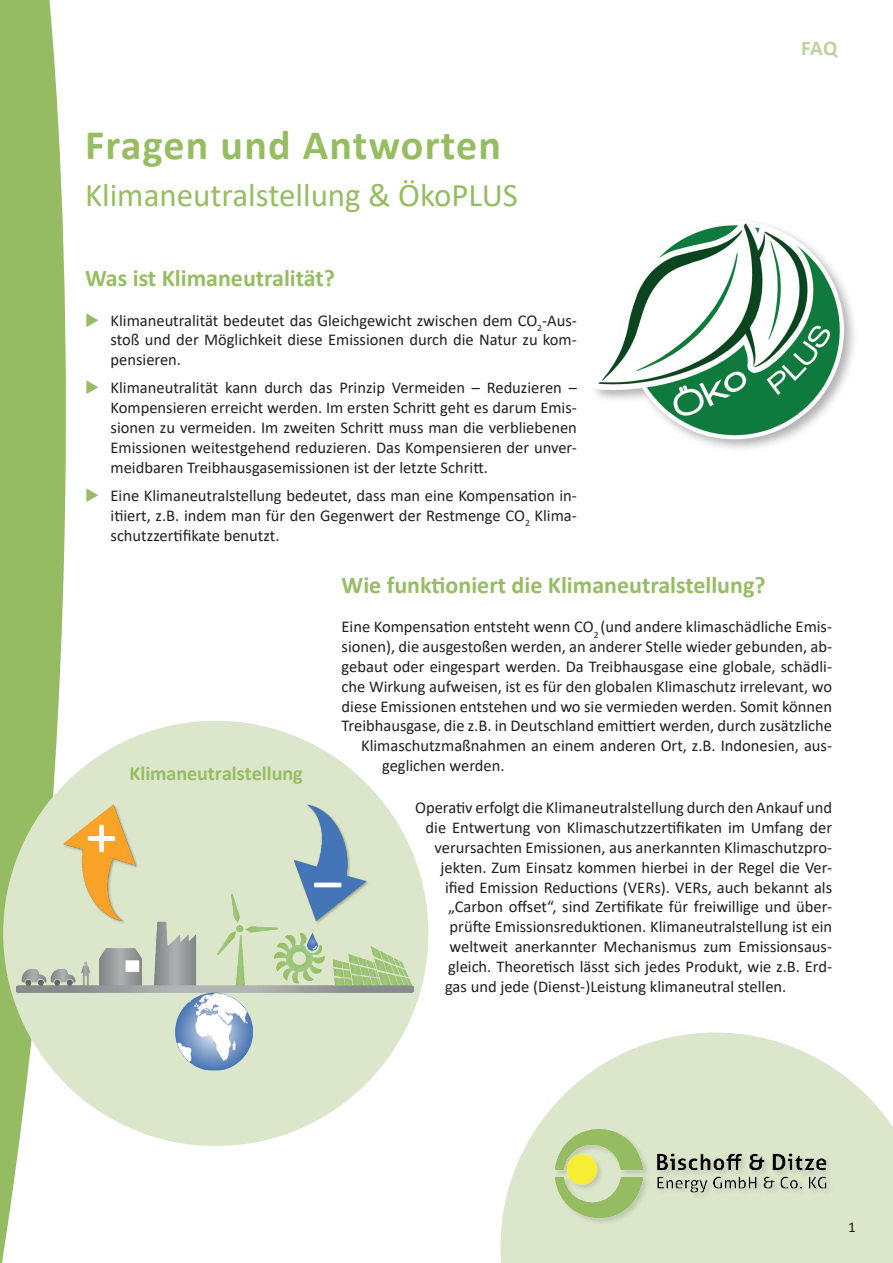
<style>
.page{position:relative;width:893px;height:1263px;background:#fff}
.page>*{position:absolute;margin:0;border:0;box-sizing:border-box;transform-origin:0 0}
.t1{font:700 42px "Calibri";letter-spacing:.03em;color:#96bd61}
.t2{font:33px "Calibri";color:#96bd61}
.t3{font:700 24px "Calibri";color:#96bd61}
.t4{font:700 21px "Calibri";color:#bdd29b}
.t5{font:700 20.1px "Calibri";letter-spacing:-.005em;color:#96bd61}
.t6{font:16.5px/19.8px "Calibri";color:#231f20;text-align:justify}
.t7{font:15px "Calibri";color:#231f20}
.s1{color:#96bd61}
</style>
<div class="page">
<svg style="left:0;top:0;width:106px;height:1263px;fill:#95bc62"></svg>
<svg style="left:500px;top:1032px;width:393px;height:231px;fill:#dbe6ca"></svg>
<div style="left:554px;top:1128px;width:279px;height:97px;background:#dbe6ca"></div>
<img style="left:555px;top:1129px;width:272px;height:90px">
<div style="left:589px;top:217px;width:269px;height:236px;background:#231f20;opacity:.35"></div>
<img style="left:589px;top:217px;width:262px;height:236px">
<div style="left:3px;top:721px;width:425px;height:425px;background:#dbe6ca;border-radius:50%"></div>
<img style="left:16px;top:803px;width:412px;height:267px">
<h1 class="t1" style="left:85px;top:115px;width:418px">Fragen und Antworten</h1>
<h2 class="t2" style="left:85px;top:172px;width:434px">Klimaneutralstellung &amp; ÖkoPLUS</h2>
<p class="t4" style="left:801px;top:33px;width:38px">FAQ</p>
<h3 class="t3" style="left:85px;top:261px;width:251px">Was ist Klimaneutralität?</h3>
<p class="t6" style="left:111px;top:310px;width:468px;text-indent:-26px"><span class="s1">◆</span> Klimaneutralität bedeutet das Gleichgewicht zwischen dem CO<sub>2</sub>-Aus&shy;stoß und der Möglichkeit diese Emissionen durch die Natur zu kom&shy;pensieren.</p>
<p class="t6" style="left:111px;top:378px;width:468px;text-indent:-26px"><span class="s1">◆</span> Klimaneutralität kann durch das Prinzip Vermeiden – Reduzieren – Kompensieren erreicht werden. Im ersten Schritt geht es darum Emis&shy;sionen zu vermeiden. Im zweiten Schritt muss man die verbliebenen Emissionen weitestgehend reduzieren. Das Kompensieren der unver&shy;meidbaren Treibhausgasemissionen ist der letzte Schritt.</p>
<p class="t6" style="left:111px;top:485px;width:468px;text-indent:-26px"><span class="s1">◆</span> Eine Klimaneutralstellung bedeutet, dass man eine Kompensation in&shy;itiiert, z.B. indem man für den Gegenwert der Restmenge CO<sub>2</sub> Klima&shy;schutzzertifikate benutzt.</p>
<h3 class="t3" style="left:342px;top:568px;width:425px">Wie funktioniert die Klimaneutralstellung?</h3>
<p class="t6" style="left:342px;top:617px;width:492px">Eine Kompensation entsteht wenn CO<sub>2</sub> (und andere klimaschädliche Emis-</p>
<p class="t6" style="left:342px;top:636px;width:492px">sionen), die ausgestoßen werden, an anderer Stelle wieder gebunden, ab-</p>
<p class="t6" style="left:342px;top:656px;width:492px">gebaut oder eingespart werden. Da Treibhausgase eine globale, schädli-</p>
<p class="t6" style="left:342px;top:676px;width:492px">che Wirkung aufweisen, ist es für den globalen Klimaschutz irrelevant, wo</p>
<p class="t6" style="left:342px;top:696px;width:492px">diese Emissionen entstehen und wo sie vermieden werden. Somit können</p>
<p class="t6" style="left:342px;top:716px;width:492px">Treibhausgase, die z.B. in Deutschland emittiert werden, durch zusätzliche</p>
<p class="t6" style="left:361px;top:735px;width:472px">Klimaschutzmaßnahmen an einem anderen Ort, z.B. Indonesien, aus-</p>
<p class="t6" style="left:382px;top:755px;width:124px">geglichen werden.</p>
<p class="t6" style="left:415px;top:797px;width:418px">Operativ erfolgt die Klimaneutralstellung durch den Ankauf und</p>
<p class="t6" style="left:426px;top:817px;width:408px">die Entwertung von Klimaschutzzertifikaten im Umfang der</p>
<p class="t6" style="left:435px;top:837px;width:399px">verursachten Emissionen, aus anerkannten Klimaschutzpro-</p>
<p class="t6" style="left:441px;top:857px;width:393px">jekten. Zum Einsatz kommen hierbei in der Regel die Ver-</p>
<p class="t6" style="left:445px;top:877px;width:388px">ified Emission Reductions (VERs). VERs, auch bekannt als</p>
<p class="t6" style="left:448px;top:896px;width:386px">„Carbon offset“, sind Zertifikate für freiwillige und über-</p>
<p class="t6" style="left:450px;top:916px;width:384px">prüfte Emissionsreduktionen. Klimaneutralstellung ist ein</p>
<p class="t6" style="left:450px;top:936px;width:384px">weltweit anerkannter Mechanismus zum Emissionsaus-</p>
<p class="t6" style="left:448px;top:956px;width:385px">gleich. Theoretisch lässt sich jedes Produkt, wie z.B. Erd-</p>
<p class="t6" style="left:445px;top:976px;width:343px">gas und jede (Dienst-)Leistung klimaneutral stellen.</p>
<p class="t5" style="left:130px;top:759px;width:175px">Klimaneutralstellung</p>
<p class="t7" style="left:848px;top:1217px;width:9px">1</p>
</div>
